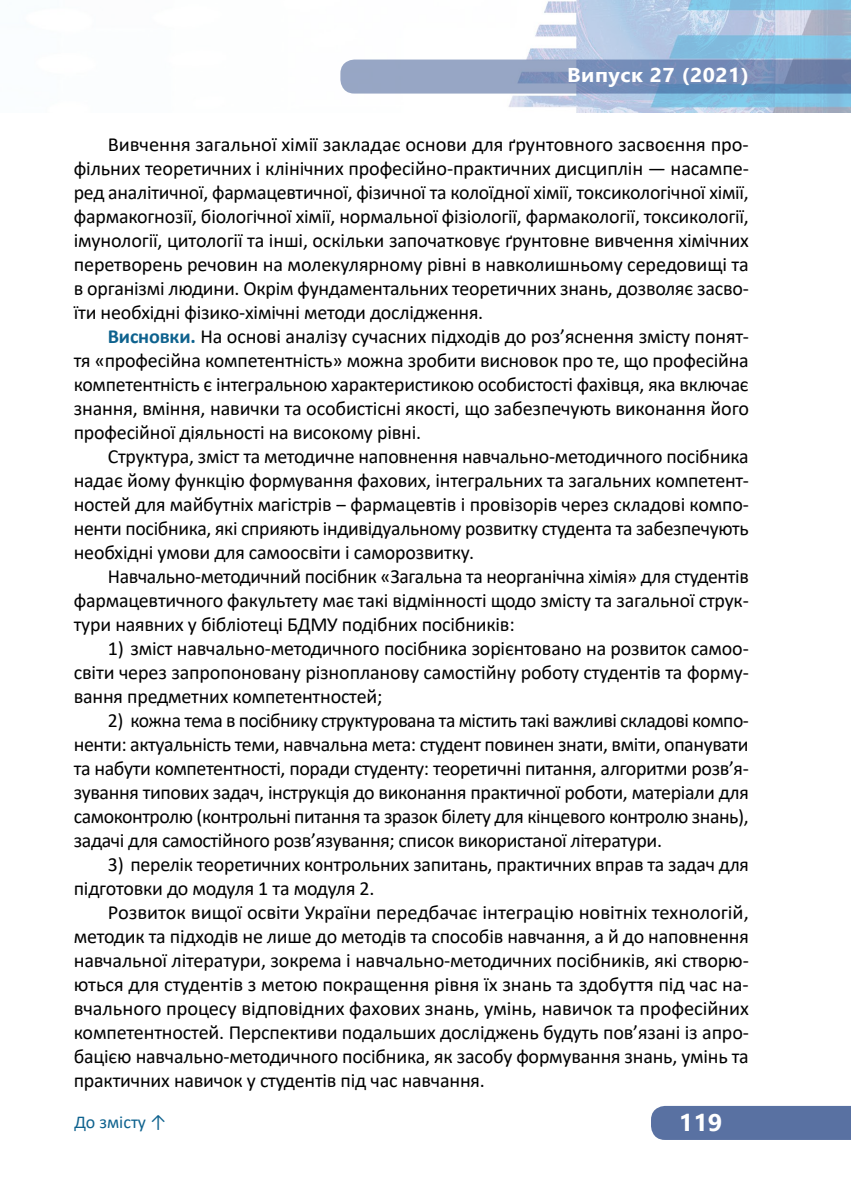
<style>
.page{position:relative;width:851px;height:1191px;background:#fff}
.page>*{position:absolute;margin:0;border:0;box-sizing:border-box;transform-origin:0 0}
.t1{font:700 24px "Segoe UI";color:#fff;scale:1.05 1}
.t2{font:20px/24px "Calibri";letter-spacing:-.01em;color:#000;text-align:justify}
.t3{font:700 20px "Segoe UI";letter-spacing:.025em;color:#fff;scale:1.06 1}
.t4{font:18px "Calibri";color:#0e628e}
.s1{font-weight:700;color:#0e628e}
</style>
<div class="page">
<img style="left:352px;top:0;width:498px;height:113px">
<svg style="left:340px;top:60px;width:510px;height:34px;background:#8197bc"></svg>
<div style="left:651px;top:1106px;width:199px;height:34px;background:#5971a2"></div>
<p class="t3" style="left:567px;top:56px;width:173px">Випуск 27 (2021)</p>
<p class="t2" style="left:74px;top:132px;width:676px;text-indent:34px">Вивчення загальної хімії закладає основи для ґрунтовного засвоєння про&shy;фільних теоретичних і клінічних професійно-практичних дисциплін — насампе&shy;ред аналітичної, фармацевтичної, фізичної та колоїдної хімії, токсикологічної хімії, фармакогнозії, біологічної хімії, нормальної фізіології, фармакології, токсикології, імунології, цитології та інші, оскільки започатковує ґрунтовне вивчення хімічних перетворень речовин на молекулярному рівні в навколишньому середовищі та в організмі людини. Окрім фундаментальних теоретичних знань, дозволяє засво&shy;їти необхідні фізико-хімічні методи дослідження.</p>
<p class="t2" style="left:74px;top:324px;width:676px;text-indent:34px"><span class="s1">Висновки.</span> На основі аналізу сучасних підходів до роз’яснення змісту понят&shy;тя «професійна компетентність» можна зробити висновок про те, що професійна компетентність є інтегральною характеристикою особистості фахівця, яка включає знання, вміння, навички та особистісні якості, що забезпечують виконання його професійної діяльності на високому рівні.</p>
<p class="t2" style="left:74px;top:444px;width:676px;text-indent:34px">Структура, зміст та методичне наповнення навчально-методичного посібника надає йому функцію формування фахових, інтегральних та загальних компетент&shy;ностей для майбутніх магістрів ‒ фармацевтів і провізорів через складові компо&shy;ненти посібника, які сприяють індивідуальному розвитку студента та забезпечують необхідні умови для самоосвіти і саморозвитку.</p>
<p class="t2" style="left:74px;top:564px;width:676px;text-indent:34px">Навчально-методичний посібник «Загальна та неорганічна хімія» для студентів фармацевтичного факультету має такі відмінності щодо змісту та загальної струк&shy;тури наявних у бібліотеці БДМУ подібних посібників:</p>
<p class="t2" style="left:74px;top:636px;width:676px;text-indent:34px">1) зміст навчально-методичного посібника зорієнтовано на розвиток самоо&shy;світи через запропоновану різнопланову самостійну роботу студентів та форму&shy;вання предметних компетентностей;</p>
<p class="t2" style="left:74px;top:708px;width:676px;text-indent:34px">2) кожна тема в посібнику структурована та містить такі важливі складові компо&shy;ненти: актуальність теми, навчальна мета: студент повинен знати, вміти, опанувати та набути компетентності, поради студенту: теоретичні питання, алгоритми розв’я&shy;зування типових задач, інструкція до виконання практичної роботи, матеріали для самоконтролю (контрольні питання та зразок білету для кінцевого контролю знань), задачі для самостійного розв’язування; список використаної літератури.</p>
<p class="t2" style="left:74px;top:852px;width:676px;text-indent:34px">3) перелік теоретичних контрольних запитань, практичних вправ та задач для підготовки до модуля 1 та модуля 2.</p>
<p class="t2" style="left:74px;top:900px;width:676px;text-indent:34px">Розвиток вищої освіти України передбачає інтеграцію новітніх технологій, методик та підходів не лише до методів та способів навчання, а й до наповнення навчальної літератури, зокрема і навчально-методичних посібників, які створю&shy;ються для студентів з метою покращення рівня їх знань та здобуття під час на&shy;вчального процесу відповідних фахових знань, умінь, навичок та професійних компетентностей. Перспективи подальших досліджень будуть пов’язані із апро&shy;бацією навчально-методичного посібника, як засобу формування знань, умінь та практичних навичок у студентів під час навчання.</p>
<p class="t4" style="left:74px;top:1109px;width:94px">До змісту ↑</p>
<p class="t1" style="left:678px;top:1100px;width:43px">119</p>
</div>
